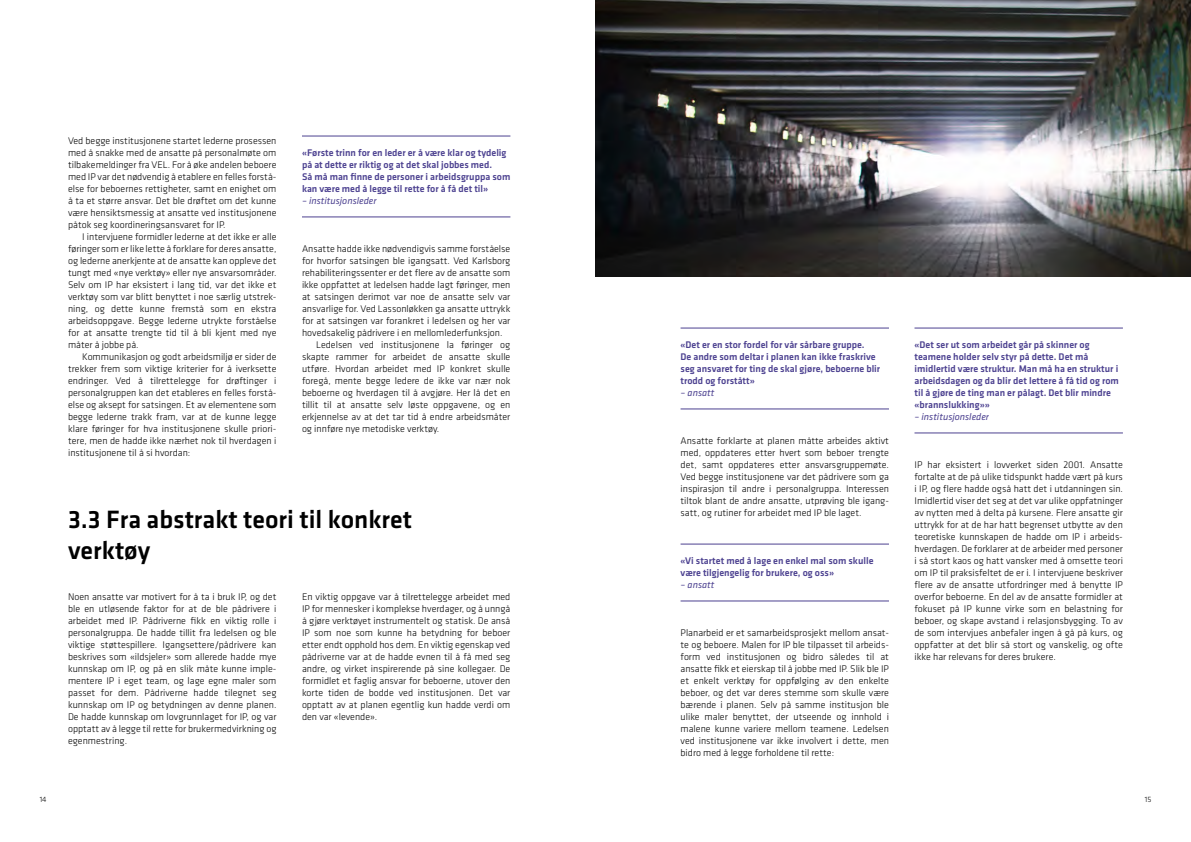
<style>
.page{position:relative;width:1191px;height:842px;background:#fff}
.page>*{position:absolute;margin:0;border:0;box-sizing:border-box;transform-origin:0 0}
.t1{font:500 26px/31.2px "Klavika";color:#000}
.t2{font:300 10px/12px "Klavika";color:#000;text-align:justify}
.t3{font:500 10px/12px "Klavika";color:#4c4190}
.t4{font:italic 10px "Klavika";color:#4c4190}
.t5{font:300 8px "Klavika";color:#000}
</style>
<div class="page">
<hr style="left:302px;top:136px;width:208px;height:1px;background:#4c4190">
<hr style="left:302px;top:217px;width:208px;height:1px;background:#4c4190">
<hr style="left:680px;top:328px;width:209px;height:1px;background:#4c4190">
<hr style="left:680px;top:409px;width:209px;height:1px;background:#4c4190">
<hr style="left:680px;top:544px;width:209px;height:1px;background:#4c4190">
<hr style="left:680px;top:601px;width:209px;height:1px;background:#4c4190">
<hr style="left:914px;top:328px;width:209px;height:1px;background:#4c4190">
<hr style="left:914px;top:433px;width:209px;height:1px;background:#4c4190">
<img style="left:595px;top:0;width:596px;height:276px">
<p class="t2" style="left:68px;top:135px;width:210px">Ved begge institusjonene startet lederne prosessen med å snakke med de ansatte på personalmøte om tilbakemeldinger fra VEL. For å øke andelen beboere med IP var det nødvendig å etablere en felles forstå&shy;else for beboernes rettigheter, samt en enighet om å ta et større ansvar. Det ble drøftet om det kunne være hensiktsmessig at ansatte ved institusjonene påtok seg koordineringsansvaret for IP.</p>
<p class="t2" style="left:68px;top:231px;width:210px;text-indent:14px">I intervjuene formidler lederne at det ikke er alle føringer som er like lette å forklare for deres ansatte, og lederne anerkjente at de ansatte kan oppleve det tungt med «nye verktøy» eller nye ansvarsområder.<br>Selv om IP har eksistert i lang tid, var det ikke et verktøy som var blitt benyttet i noe særlig utstrek&shy;ning, og dette kunne fremstå som en ekstra arbeidsoppgave. Begge lederne utrykte forståelse for at ansatte trengte tid til å bli kjent med nye måter å jobbe på.</p>
<p class="t2" style="left:68px;top:351px;width:210px;text-indent:14px">Kommunikasjon og godt arbeidsmiljø er sider de trekker frem som viktige kriterier for å iverksette endringer. Ved å tilrettelegge for drøftinger i personalgruppen kan det etableres en felles forstå&shy;else og aksept for satsingen. Et av elementene som begge lederne trakk fram, var at de kunne legge klare føringer for hva institusjonene skulle priori&shy;tere, men de hadde ikke nærhet nok til hverdagen i institusjonene til å si hvordan:</p>
<p class="t3" style="left:302px;top:146px;width:210px">«Første trinn for en leder er å være klar og tydelig på at dette er riktig og at det skal jobbes med.<br>Så må man finne de personer i arbeidsgruppa som kan være med å legge til rette for å få det til»</p>
<p class="t4" style="left:302px;top:194px;width:76px">– institusjonsleder</p>
<p class="t2" style="left:302px;top:243px;width:210px">Ansatte hadde ikke nødvendigvis samme forståelse</p>
<p class="t2" style="left:302px;top:255px;width:210px">for hvorfor satsingen ble igangsatt. Ved Karlsborg</p>
<p class="t2" style="left:302px;top:267px;width:210px">rehabiliteringssenter er det flere av de ansatte som</p>
<p class="t2" style="left:302px;top:279px;width:210px">ikke oppfattet at ledelsen hadde lagt føringer, men</p>
<p class="t2" style="left:302px;top:291px;width:210px">at satsingen derimot var noe de ansatte selv var</p>
<p class="t2" style="left:302px;top:303px;width:210px">ansvarlige for. Ved Lassonløkken ga ansatte uttrykk</p>
<p class="t2" style="left:302px;top:315px;width:210px">for at satsingen var forankret i ledelsen og her var</p>
<p class="t2" style="left:302px;top:327px;width:202px">hovedsakelig pådrivere i en mellomlederfunksjon.</p>
<p class="t2" style="left:316px;top:339px;width:196px">Ledelsen ved institusjonene la føringer og</p>
<p class="t2" style="left:302px;top:351px;width:210px">skapte rammer for arbeidet de ansatte skulle</p>
<p class="t2" style="left:302px;top:363px;width:210px">utføre. Hvordan arbeidet med IP konkret skulle</p>
<p class="t2" style="left:302px;top:375px;width:210px">foregå, mente begge ledere de ikke var nær nok</p>
<p class="t2" style="left:302px;top:387px;width:210px">beboerne og hverdagen til å avgjøre. Her lå det en</p>
<p class="t2" style="left:302px;top:399px;width:210px">tillit til at ansatte selv løste oppgavene, og en</p>
<p class="t2" style="left:302px;top:411px;width:210px">erkjennelse av at det tar tid å endre arbeidsmåter</p>
<p class="t2" style="left:302px;top:423px;width:139px">og innføre nye metodiske verktøy.</p>
<h1 class="t1" style="left:68px;top:503px;width:345px">3.3 Fra abstrakt teori til konkret verktøy</h1>
<p class="t2" style="left:68px;top:591px;width:210px">Noen ansatte var motivert for å ta i bruk IP, og det ble en utløsende faktor for at de ble pådrivere i arbeidet med IP. Pådriverne fikk en viktig rolle i personalgruppa. De hadde tillit fra ledelsen og ble viktige støttespillere. Igangsettere/pådrivere kan beskrives som «ildsjeler» som allerede hadde mye kunnskap om IP, og på en slik måte kunne imple&shy;mentere IP i eget team, og lage egne maler som passet for dem. Pådriverne hadde tilegnet seg kunnskap om IP og betydningen av denne planen.<br>De hadde kunnskap om lovgrunnlaget for IP, og var opptatt av å legge til rette for brukermedvirkning og egenmestring.</p>
<p class="t2" style="left:302px;top:591px;width:210px">En viktig oppgave var å tilrettelegge arbeidet med IP for mennesker i komplekse hverdager, og å unngå å gjøre verktøyet instrumentelt og statisk. De anså IP som noe som kunne ha betydning for beboer etter endt opphold hos dem. En viktig egenskap ved pådriverne var at de hadde evnen til å få med seg andre, og virket inspirerende på sine kollegaer. De formidlet et faglig ansvar for beboerne, utover den korte tiden de bodde ved institusjonen. Det var opptatt av at planen egentlig kun hadde verdi om den var «levende».</p>
<p class="t3" style="left:680px;top:338px;width:201px">«Det er en stor fordel for vår sårbare gruppe.<br>De andre som deltar i planen kan ikke fraskrive seg ansvaret for ting de skal gjøre, beboerne blir trodd og forstått»</p>
<p class="t4" style="left:680px;top:386px;width:35px">– ansatt</p>
<p class="t2" style="left:680px;top:435px;width:210px">Ansatte forklarte at planen måtte arbeides aktivt med, oppdateres etter hvert som beboer trengte det, samt oppdateres etter ansvarsgruppemøte.<br>Ved begge institusjonene var det pådrivere som ga inspirasjon til andre i personalgruppa. Interessen tiltok blant de andre ansatte, utprøving ble igang&shy;satt, og rutiner for arbeidet med IP ble laget.</p>
<p class="t3" style="left:680px;top:554px;width:194px">«Vi startet med å lage en enkel mal som skulle være tilgjengelig for brukere, og oss»</p>
<p class="t4" style="left:680px;top:578px;width:35px">– ansatt</p>
<p class="t2" style="left:680px;top:627px;width:210px;text-align:left">Planarbeid er et samarbeidsprosjekt mellom ansat&shy;te og beboere. Malen for IP ble tilpasset til arbeids&shy;form ved institusjonen og bidro således til at ansatte fikk et eierskap til å jobbe med IP. Slik ble IP et enkelt verktøy for oppfølging av den enkelte beboer, og det var deres stemme som skulle være bærende i planen. Selv på samme institusjon ble ulike maler benyttet, der utseende og innhold i malene kunne variere mellom teamene. Ledelsen ved institusjonene var ikke involvert i dette, men bidro med å legge forholdene til rette:</p>
<p class="t3" style="left:914px;top:338px;width:206px">«Det ser ut som arbeidet går på skinner og teamene holder selv styr på dette. Det må imidlertid være struktur. Man må ha en struktur i arbeidsdagen og da blir det lettere å få tid og rom til å gjøre de ting man er pålagt. Det blir mindre «brannslukking»»</p>
<p class="t4" style="left:914px;top:410px;width:76px">– institusjonsleder</p>
<p class="t2" style="left:914px;top:459px;width:210px">IP har eksistert i lovverket siden 2001. Ansatte fortalte at de på ulike tidspunkt hadde vært på kurs i IP, og flere hadde også hatt det i utdanningen sin.<br>Imidlertid viser det seg at det var ulike oppfatninger av nytten med å delta på kursene. Flere ansatte gir uttrykk for at de har hatt begrenset utbytte av den teoretiske kunnskapen de hadde om IP i arbeids&shy;hverdagen. De forklarer at de arbeider med personer i så stort kaos og hatt vansker med å omsette teori om IP til praksisfeltet de er i. I intervjuene beskriver flere av de ansatte utfordringer med å benytte IP overfor beboerne. En del av de ansatte formidler at fokuset på IP kunne virke som en belastning for beboer, og skape avstand i relasjonsbygging. To av de som intervjues anbefaler ingen å gå på kurs, og oppfatter at det blir så stort og vanskelig, og ofte ikke har relevans for deres brukere.</p>
<p class="t5" style="left:40px;top:795px;width:8px">14</p>
<p class="t5" style="left:1144px;top:795px;width:8px">15</p>
</div>
